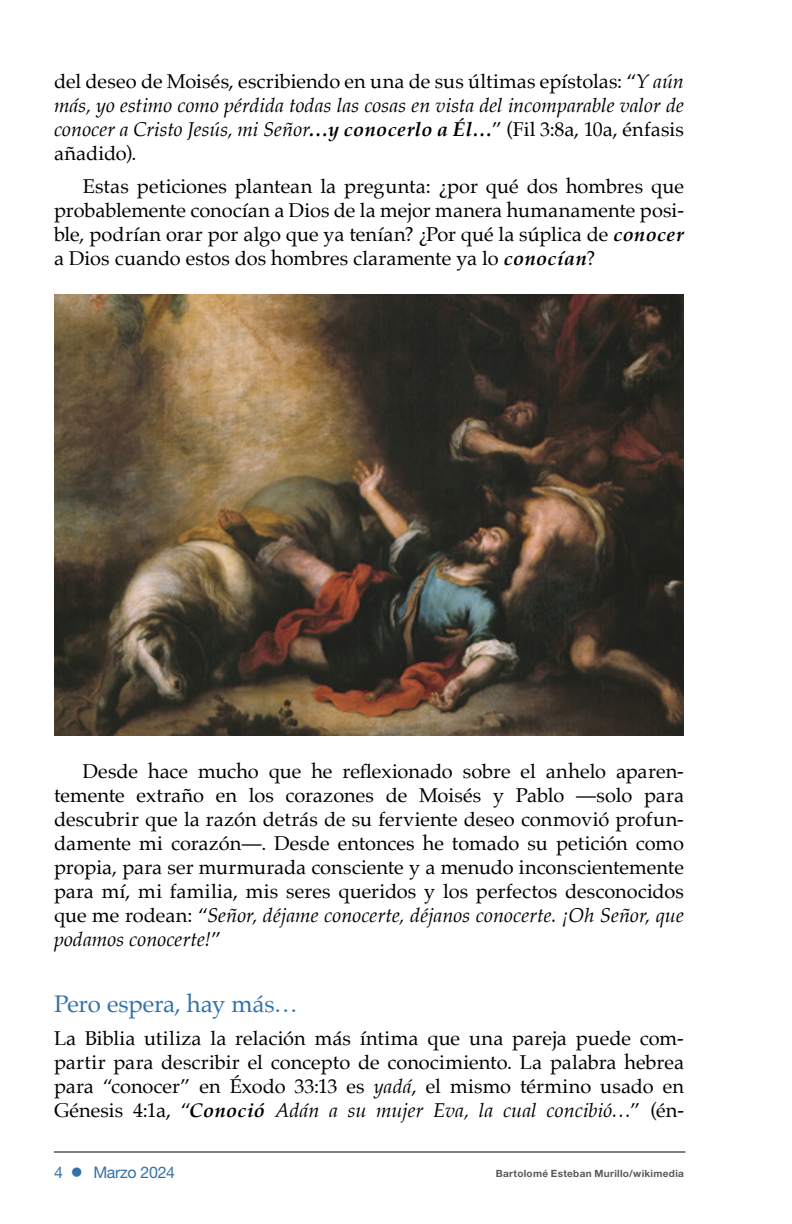
<style>
.page{position:relative;width:792px;height:1224px;background:#fff}
.page>*{position:absolute;margin:0;border:0;box-sizing:border-box;transform-origin:0 0}
.t1{font:24px "Palatino";letter-spacing:-.01em;color:#3372a9}
.t2{font:20px/24px "Palatino";color:#000;text-align:justify}
.t3{font:italic 20px/24px "Palatino";color:#000;text-align:justify}
.t4{font:16px "Helvetica Neue LT Std";letter-spacing:-.02em;color:#3372a9}
.t5{font:700 10px "Helvetica Neue LT Std";letter-spacing:.03em;color:#58595b}
.s1{font-style:normal}
.s2{font-weight:700}
.s3{font-weight:700;font-style:italic}
.s4{font-style:italic}
</style>
<div class="page">
<hr style="left:54px;top:1152px;width:631px;height:1px;background:#000">
<img style="left:54px;top:294px;width:630px;height:442px">
<p class="t3" style="left:54px;top:69px;width:632px"><span class="s1">del deseo de Moisés, escribiendo en una de sus últimas epístolas: “</span>Y aún más, yo estimo como pérdida todas las cosas en vista del incomparable valor de conocer a Cristo Jesús, mi Señor<span class="s2">…y conocerlo a Él…</span><span class="s1">” (Fil 3:8a, 10a, énfasis añadido).</span></p>
<p class="t2" style="left:54px;top:175px;width:632px;text-indent:29px">Estas peticiones plantean la pregunta: ¿por qué dos hombres que probablemente conocían a Dios de la mejor manera humanamente posi&shy;ble, podrían orar por algo que ya tenían? ¿Por qué la súplica de <span class="s3">conocer </span>a Dios cuando estos dos hombres claramente ya lo <span class="s3">conocían</span>?</p>
<p class="t2" style="left:54px;top:760px;width:632px;text-indent:29px">Desde hace mucho que he reflexionado sobre el anhelo aparen&shy;temente extraño en los corazones de Moisés y Pablo —solo para descubrir que la razón detrás de su ferviente deseo conmovió profun&shy;damente mi corazón—. Desde entonces he tomado su petición como propia, para ser murmurada consciente y a menudo inconscientemente para mí, mi familia, mis seres queridos y los perfectos desconocidos que me rodean: “<span class="s4">Señor, déjame conocerte, déjanos conocerte. ¡Oh Señor, que podamos conocerte!</span>”</p>
<p class="t1" style="left:54px;top:984px;width:245px">Pero espera, hay más…</p>
<p class="t2" style="left:54px;top:1027px;width:632px">La Biblia utiliza la relación más íntima que una pareja puede com&shy;partir para describir el concepto de conocimiento. La palabra hebrea para “conocer” en Éxodo 33:13 es <span class="s4">yadá</span>, el mismo término usado en Génesis 4:1a, “<span class="s3">Conoció</span> <span class="s4">Adán a su mujer Eva, la cual concibió…</span>” (én-</p>
<p class="t4" style="left:54px;top:1162px;width:123px">4 ● Marzo 2024</p>
<p class="t5" style="left:496px;top:1167px;width:190px">Bartolomé Esteban Murillo/wikimedia</p>
</div>
